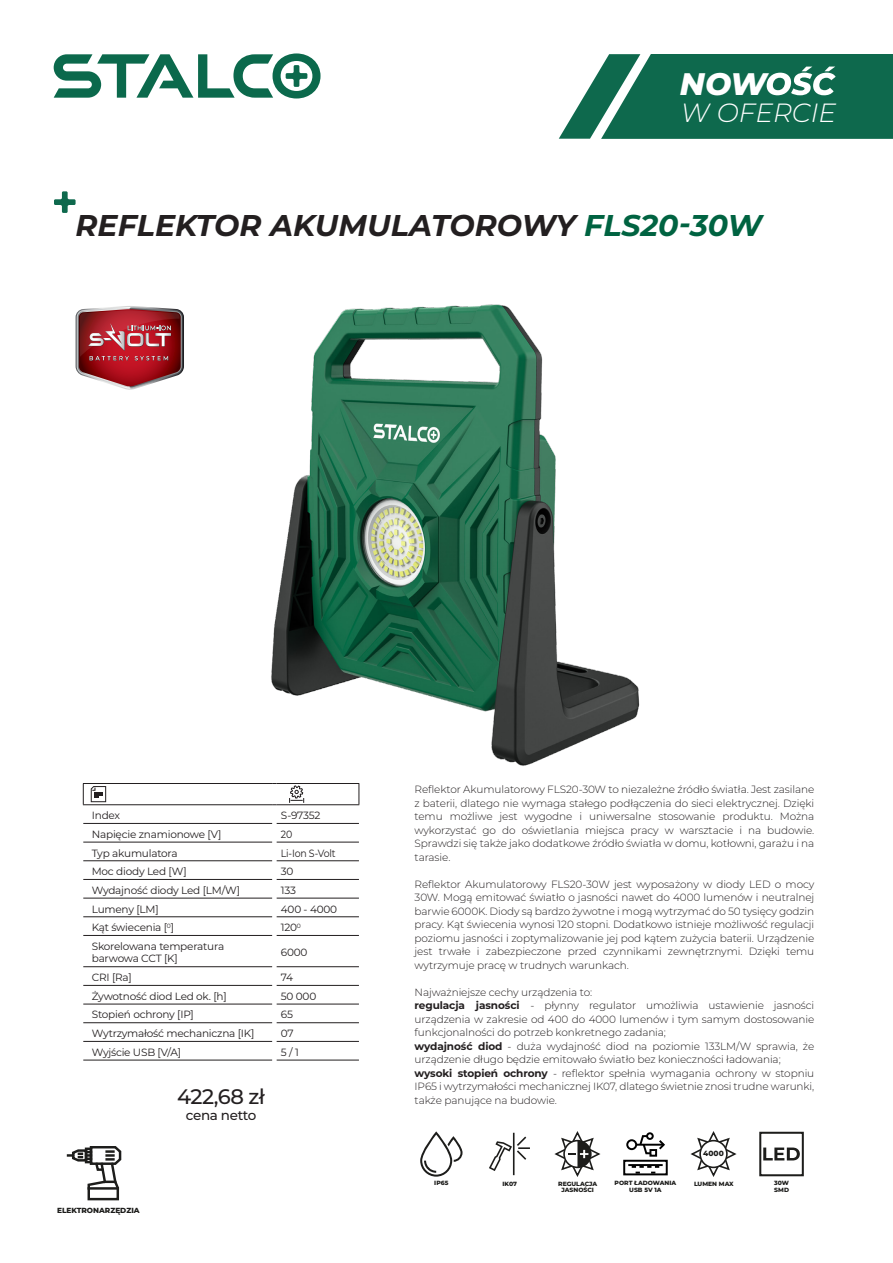
<style>
.page{position:relative;width:893px;height:1263px;background:#fff}
.page>*{position:absolute;margin:0;border:0;box-sizing:border-box;transform-origin:0 0}
.t1{font:italic 800 31.2px "Montserrat";color:#fff}
.nazwa_produktu{font:italic 700 30px "Montserrat";color:#231f20}
.t2{font:italic 300 26.4px "Montserrat";color:#fff}
.do_lewej_tabelka{font:500 21px "Montserrat";letter-spacing:-.025em;color:#231f20}
.do_lewej_tabelka-2{font:500 13.5px "Montserrat";letter-spacing:-.025em;color:#231f20}
.opisy{font:300 10.5px/13.5px "Montserrat";letter-spacing:-.01em;color:#231f20;text-align:justify}
.t3{font:10.5px/12.6px "Montserrat";letter-spacing:-.02em;color:#231f20}
.t4{font:10.5px "Montserrat";letter-spacing:-.02em;color:#231f20;scale:.9 1}
.t5{font:800 7.5px "Montserrat";color:#1d1d1b}
.t6{font:800 7.35px "Montserrat";color:#1d1d1b}
.t7{font:800 6px/6.8px "Montserrat";color:#1d1d1b;text-align:center}
.s1{color:#006341}
.s2{font-weight:700}
</style>
<div class="page">
<svg style="left:559px;top:54px;width:334px;height:85px;background:#2f7d65"></svg>
<svg style="left:54px;top:53px;width:267px;height:46px"></svg>
<svg style="left:76px;top:306px;width:108px;height:84px;background:#ac4e55"></svg>
<svg style="left:54px;top:191px;width:22px;height:22px"></svg>
<svg style="left:68px;top:1146px;width:54px;height:55px"></svg>
<hr style="left:83px;top:860px;width:189px;height:1px;background:#231f20">
<hr style="left:277px;top:860px;width:82px;height:1px;background:#231f20">
<hr style="left:83px;top:879px;width:189px;height:1px;background:#231f20">
<hr style="left:277px;top:879px;width:82px;height:1px;background:#231f20">
<hr style="left:83px;top:898px;width:189px;height:1px;background:#231f20">
<hr style="left:277px;top:898px;width:82px;height:1px;background:#231f20">
<hr style="left:83px;top:916px;width:189px;height:1px;background:#231f20">
<hr style="left:277px;top:916px;width:82px;height:1px;background:#231f20">
<hr style="left:83px;top:935px;width:189px;height:1px;background:#231f20">
<hr style="left:277px;top:935px;width:82px;height:1px;background:#231f20">
<hr style="left:83px;top:966px;width:189px;height:1px;background:#231f20">
<hr style="left:277px;top:966px;width:82px;height:1px;background:#231f20">
<hr style="left:83px;top:985px;width:189px;height:1px;background:#231f20">
<hr style="left:277px;top:985px;width:82px;height:1px;background:#231f20">
<hr style="left:83px;top:1004px;width:189px;height:1px;background:#231f20">
<hr style="left:277px;top:1004px;width:82px;height:1px;background:#231f20">
<hr style="left:83px;top:1022px;width:189px;height:1px;background:#231f20">
<hr style="left:277px;top:1022px;width:82px;height:1px;background:#231f20">
<hr style="left:83px;top:1041px;width:189px;height:1px;background:#231f20">
<hr style="left:277px;top:1041px;width:82px;height:1px;background:#231f20">
<hr style="left:83px;top:1060px;width:189px;height:1px;background:#231f20">
<hr style="left:277px;top:1060px;width:82px;height:1px;background:#231f20">
<hr style="left:83px;top:823px;width:189px;height:1px;background:#231f20">
<hr style="left:277px;top:823px;width:82px;height:1px;background:#231f20">
<hr style="left:83px;top:842px;width:189px;height:1px;background:#231f20">
<hr style="left:277px;top:842px;width:82px;height:1px;background:#231f20">
<hr style="left:83px;top:783px;width:189px;height:1px;background:#231f20">
<svg style="left:83px;top:784px;width:1px;height:20px"></svg>
<hr style="left:277px;top:783px;width:82px;height:1px;background:#231f20">
<svg style="left:359px;top:784px;width:1px;height:20px"></svg>
<hr style="left:83px;top:804px;width:189px;height:1px;background:#231f20">
<hr style="left:277px;top:804px;width:82px;height:1px;background:#231f20">
<svg style="left:91px;top:786px;width:15px;height:16px"></svg>
<svg style="left:289px;top:785px;width:15px;height:18px"></svg>
<img style="left:271px;top:304px;width:369px;height:462px">
<svg style="left:420px;top:1131px;width:43px;height:45px"></svg>
<div style="left:626px;top:1139px;width:11px;height:11px;border:2px solid #010101;border-radius:50%"></div>
<hr style="left:636px;top:1144px;width:28px;height:2px;background:#010101">
<div style="left:646px;top:1132px;width:8px;height:8px;border:2px solid #010101;border-radius:50%"></div>
<div style="left:649px;top:1149px;width:8px;height:8px;border:2px solid #010101"></div>
<svg style="left:638px;top:1134px;width:27px;height:21px"></svg>
<div style="left:623px;top:1160px;width:45px;height:15px;border:2px solid #010101"></div>
<hr style="left:628px;top:1164px;width:35px;height:2px;background:#010101">
<svg style="left:632px;top:1166px;width:27px;height:7px"></svg>
<hr style="left:513px;top:1133px;width:1px;height:42px;background:#1d1d1b">
<svg style="left:489px;top:1135px;width:41px;height:36px"></svg>
<svg style="left:690px;top:1131px;width:47px;height:46px"></svg>
<svg style="left:554px;top:1131px;width:47px;height:46px"></svg>
<svg style="left:763px;top:1147px;width:37px;height:13px"></svg>
<div style="left:759px;top:1132px;width:45px;height:44px;border:2px solid #1d1d1b"></div>
<h1 class="t1" style="left:680px;top:61px;width:88px">NOW</h1>
<h3 class="t2" style="left:681px;top:95px;width:157px">W OFERCIE</h3>
<p class="nazwa_produktu" style="left:76px;top:203px;width:688px">REFLEKTOR AKUMULATOROWY <span class="s1">FLS20-30W</span></p>
<p class="t3" style="left:92px;top:809px;width:30px">Index</p>
<p class="t3" style="left:281px;top:809px;width:41px">S-97352</p>
<p class="t3" style="left:92px;top:827px;width:131px">Napięcie znamionowe [V]</p>
<p class="t4" style="left:281px;top:827px;width:14px">20</p>
<p class="t3" style="left:92px;top:846px;width:87px">Typ akumulatora</p>
<p class="t4" style="left:281px;top:845px;width:62px">Li-Ion S-Volt</p>
<p class="t3" style="left:92px;top:865px;width:97px">Moc diody Led [W]</p>
<p class="t3" style="left:281px;top:865px;width:14px">30</p>
<p class="t3" style="left:92px;top:883px;width:150px">Wydajność diody Led [LM/W]</p>
<p class="t3" style="left:281px;top:883px;width:17px">133</p>
<p class="t3" style="left:92px;top:902px;width:68px">Lumeny [LM]</p>
<p class="t3" style="left:281px;top:902px;width:58px">400 - 4000</p>
<p class="t3" style="left:92px;top:921px;width:84px">Kąt świecenia [<sup>0</sup>]</p>
<p class="t3" style="left:281px;top:921px;width:22px">120<sup>0</sup></p>
<p class="t3" style="left:92px;top:939px;width:134px">Skorelowana temperatura barwowa CCT [K]</p>
<p class="t3" style="left:281px;top:946px;width:28px">6000</p>
<p class="t3" style="left:92px;top:971px;width:42px">CRI [Ra]</p>
<p class="t3" style="left:281px;top:971px;width:14px">74</p>
<p class="t3" style="left:92px;top:989px;width:136px">Żywotność diod Led ok. [h]</p>
<p class="t3" style="left:281px;top:989px;width:37px">50 000</p>
<p class="t3" style="left:92px;top:1008px;width:104px">Stopień ochrony [IP]</p>
<p class="t3" style="left:281px;top:1008px;width:14px">65</p>
<p class="t3" style="left:92px;top:1027px;width:164px">Wytrzymałość mechaniczna [IK]</p>
<p class="t3" style="left:281px;top:1027px;width:14px">07</p>
<p class="t3" style="left:92px;top:1045px;width:91px">Wyjście USB [V/A]</p>
<p class="t3" style="left:281px;top:1045px;width:19px">5 / 1</p>
<p class="t6" style="left:57px;top:1206px;width:84px">ELEKTRONARZĘDZIA</p>
<p class="do_lewej_tabelka" style="left:177px;top:1081px;width:89px">422,68 zł</p>
<p class="do_lewej_tabelka-2" style="left:186px;top:1106px;width:72px">cena netto</p>
<p class="opisy" style="left:415px;top:782px;width:401px">Reflektor Akumulatorowy FLS20-30W to niezależne źródło światła. Jest zasilane z baterii, dlatego nie wymaga stałego podłączenia do sieci elektrycznej. Dzięki temu możliwe jest wygodne i uniwersalne stosowanie produktu. Można wykorzystać go do oświetlania miejsca pracy w warsztacie i na budowie.<br>Sprawdzi się także jako dodatkowe źródło światła w domu, kotłowni, garażu i na tarasie.</p>
<p class="opisy" style="left:415px;top:877px;width:401px">Reflektor Akumulatorowy FLS20-30W jest wyposażony w diody LED o mocy 30W. Mogą emitować światło o jasności nawet do 4000 lumenów i neutralnej barwie 6000K. Diody są bardzo żywotne i mogą wytrzymać do 50 tysięcy godzin pracy. Kąt świecenia wynosi 120 stopni. Dodatkowo istnieje możliwość regulacji poziomu jasności i zoptymalizowanie jej pod kątem zużycia baterii. Urządzenie jest trwałe i zabezpieczone przed czynnikami zewnętrznymi. Dzięki temu wytrzymuje pracę w trudnych warunkach.</p>
<p class="opisy" style="left:415px;top:985px;width:179px">Najważniejsze cechy urządzenia to:</p>
<p class="opisy" style="left:415px;top:998px;width:401px"><span class="s2">regulacja jasności</span> - płynny regulator umożliwia ustawienie jasności urządzenia w zakresie od 400 do 4000 lumenów i tym samym dostosowanie funkcjonalności do potrzeb konkretnego zadania;</p>
<p class="opisy" style="left:415px;top:1039px;width:401px"><span class="s2">wydajność diod</span> - duża wydajność diod na poziomie 133LM/W sprawia, że urządzenie długo będzie emitowało światło bez konieczności ładowania;</p>
<p class="opisy" style="left:415px;top:1066px;width:401px"><span class="s2">wysoki stopień ochrony</span> - reflektor spełnia wymagania ochrony w stopniu IP65 i wytrzymałości mechanicznej IK07, dlatego świetnie znosi trudne warunki, także panujące na budowie.</p>
<p class="t5" style="left:703px;top:1148px;width:22px">4000</p>
<p class="t7" style="left:434px;top:1180px;width:16px">IP65</p>
<p class="t7" style="left:615px;top:1179px;width:63px">PORT ŁADOWANIA<br>USB 5V 1A</p>
<p class="t7" style="left:558px;top:1180px;width:40px">REGULACJA<br>JASNOŚCI</p>
<p class="t7" style="left:774px;top:1180px;width:16px;text-align:left">30W<br>SMD</p>
<p class="t7" style="left:502px;top:1180px;width:16px">IK07</p>
<p class="t7" style="left:694px;top:1180px;width:41px">LUMEN MAX</p>
</div>
